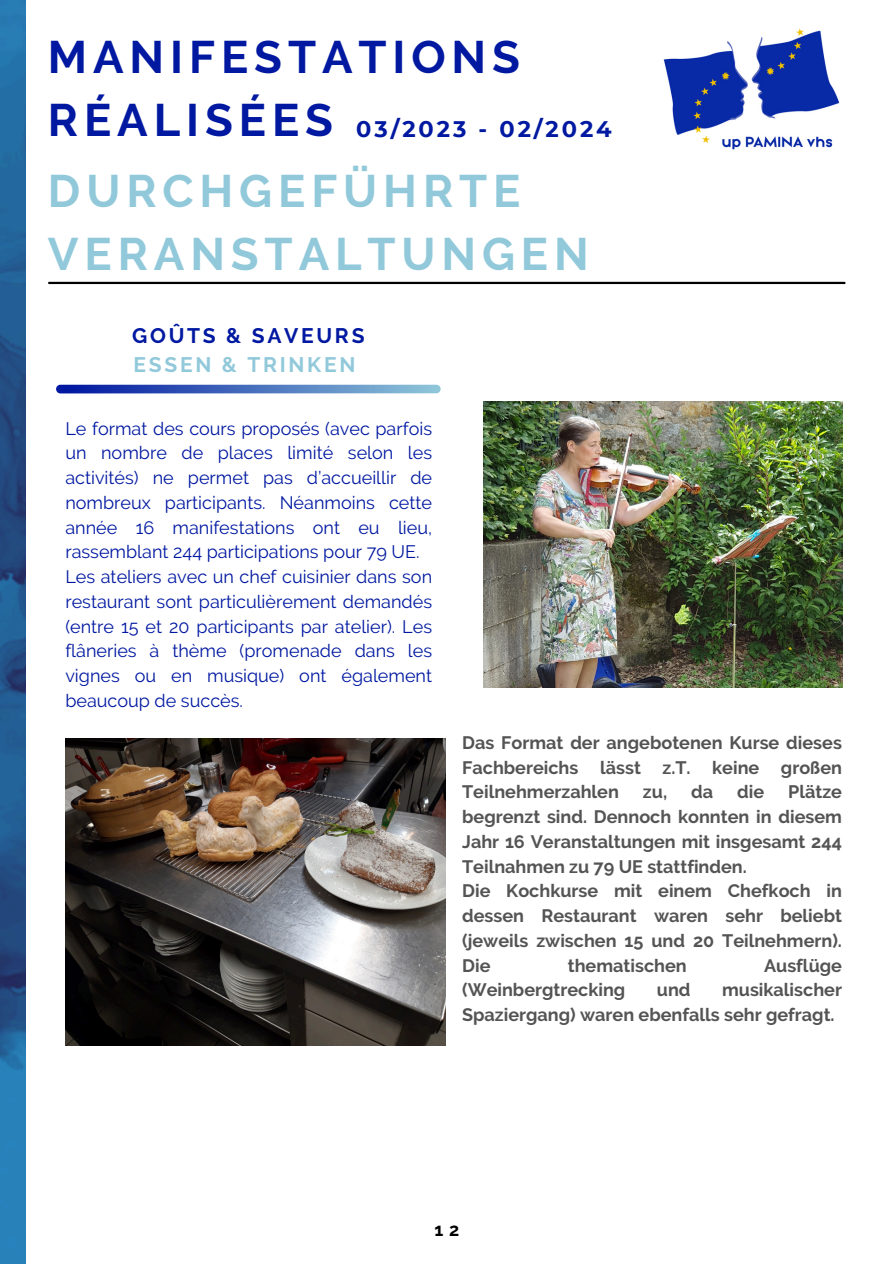
<style>
.page{position:relative;width:894px;height:1264px;background:#fff}
.page>*{position:absolute;margin:0;border:0;box-sizing:border-box;transform-origin:0 0}
.t1{font:700 45.45px/63.2px "Raleway";letter-spacing:.13em;color:#91c9da}
.t2{font:700 45.45px/63.2px "Raleway";letter-spacing:.13em;color:#0118a1}
.t3{font:700 22.5px "Montserrat";letter-spacing:.13em;color:#0118a1}
.t4{font:700 21px/29.2px "Raleway";letter-spacing:.13em;color:#0118a1}
.t5{font:18px/24.8px "Raleway";color:#0118a1;text-align:justify}
.t6{font:700 18px/24.8px "Raleway";color:#545454}
.t7{font:700 18px "Raleway";color:#000}
.s1{color:#91c9da}
</style>
<div class="page">
<svg style="left:56px;top:385px;width:384px;height:8px"></svg>
<img style="left:483px;top:402px;width:359px;height:285px">
<img style="left:65px;top:739px;width:381px;height:306px">
<img style="left:0;top:0;width:25px;height:1263px">
<img style="left:663px;top:28px;width:177px;height:122px">
<hr style="left:49px;top:282px;width:795px;height:2px;background:#000">
<p class="t2" style="left:48px;top:25px;width:473px">MANIFESTATIONS<br>RÉALISÉES</p>
<p class="t3" style="left:356px;top:115px;width:257px">03/2023 - 02/2024</p>
<p class="t1" style="left:48px;top:159px;width:542px">DURCHGEFÜHRTE<br>VERANSTALTUNGEN</p>
<h2 class="t4" style="left:132px;top:321px;width:234px">GOÛTS &amp; SAVEURS<br><span class="s1">ESSEN &amp; TRINKEN</span></h2>
<p class="t5" style="left:65px;top:416px;width:368px">Le format des cours proposés (avec parfois un nombre de places limité selon les activités) ne permet pas d’accueillir de nombreux participants. Néanmoins cette année 16 manifestations ont eu lieu, rassemblant 244 participations pour 79 UE.</p>
<h1 class="t5" style="left:65px;top:564px;width:368px">Les ateliers avec un chef cuisinier dans son restaurant sont particulièrement demandés (entre 15 et 20 participants par atelier). Les flâneries à thème (promenade dans les vignes ou en musique) ont également beaucoup de succès.</h1>
<h2 class="t6" style="left:462px;top:730px;width:381px;text-align:justify">Das Format der angebotenen Kurse dieses Fachbereichs lässt z.T. keine großen Teilnehmerzahlen</h2>
<h2 class="t6" style="left:462px;top:779px;width:381px;text-indent:326px">Plätze begrenzt sind. Dennoch konnten in diesem<br>Jahr 16 Veranstaltungen mit insgesamt 244<br>Teilnahmen zu 79 UE stattfinden.<br>Die Kochkurse mit einem Chefkoch in dessen Restaurant waren sehr beliebt (jeweils zwischen 15 und 20 Teilnehmern).<br>Die</h2>
<h2 class="t6" style="left:642px;top:779px;width:26px">zu,</h2>
<h2 class="t6" style="left:691px;top:779px;width:23px">da</h2>
<h2 class="t6" style="left:737px;top:779px;width:28px">die</h2>
<h2 class="t6" style="left:567px;top:952px;width:120px">thematischen</h2>
<h2 class="t6" style="left:763px;top:952px;width:79px">Ausflüge</h2>
<h2 class="t6" style="left:462px;top:977px;width:165px">(Weinbergtrecking</h2>
<h2 class="t6" style="left:656px;top:977px;width:35px">und</h2>
<h2 class="t6" style="left:462px;top:977px;width:381px;text-indent:260px">musikalischer<br>Spaziergang) waren ebenfalls sehr gefragt.</h2>
<p class="t7" style="left:434px;top:1219px;width:26px">1 2</p>
</div>
